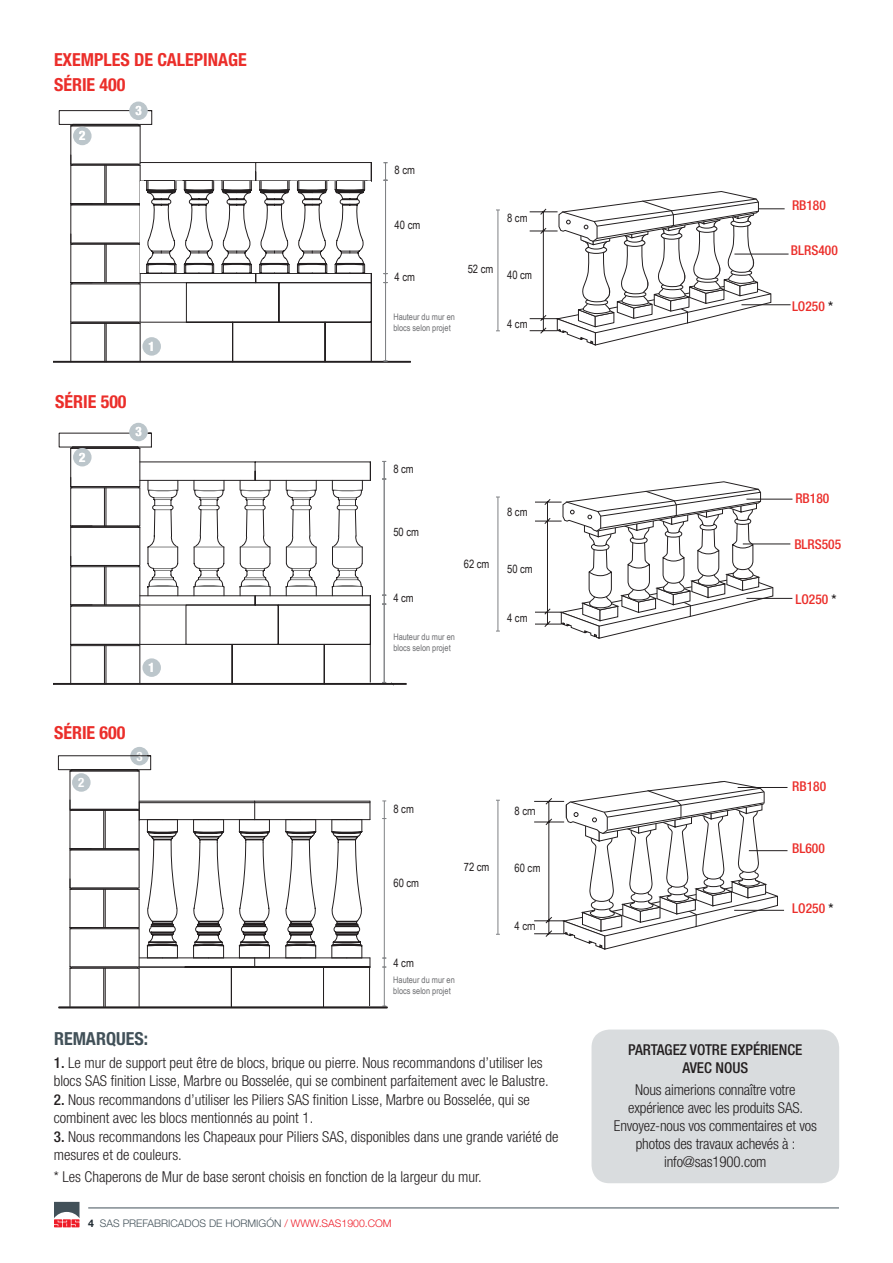
<style>
.page{position:relative;width:893px;height:1263px;background:#fff}
.page>*{position:absolute;margin:0;border:0;box-sizing:border-box;transform-origin:0 0}
.t1{font:700 condensed 18px "Helvetica Neue LT Std";color:#eb2e2a}
.t2{font:700 condensed 18px "Helvetica Neue LT Std";color:#425159}
.t3{font:300 condensed 15px/18px "Helvetica Neue LT Std";color:#231f20}
.t4{font:500 condensed 15px/18px "Helvetica Neue LT Std";color:#231f20;text-align:center}
.t5{font:500 condensed 13.5px "Helvetica Neue LT Std";color:#eb2e2a}
.t6{font:700 condensed 12.9px "Helvetica Neue LT Std";color:#fff}
.t7{font:11.55px "Arial Narrow";color:#231f20}
.t8{font:300 10.5px "Helvetica Neue LT Std";color:#425159}
.t9{font:9px/10.8px "Arial Narrow";color:#6c6d70}
.s1{font-weight:500}
.s2{font-weight:700;color:#1f2a31}
.s3{color:#ee1c28}
.s4{color:#231f20}
</style>
<div class="page">
<hr style="left:88px;top:1207px;width:751px;height:1px;background:#425159">
<svg style="left:54px;top:1202px;width:26px;height:25px"></svg>
<hr style="left:2px;top:361px;width:408px;height:2px;background:#231f20">
<svg style="left:59px;top:110px;width:94px;height:15px"></svg>
<hr style="left:0;top:683px;width:406px;height:2px;background:#231f20">
<svg style="left:58px;top:432px;width:94px;height:16px"></svg>
<svg style="left:70px;top:447px;width:301px;height:236px"></svg>
<hr style="left:370px;top:643px;width:1px;height:39px;background:#231f20">
<hr style="left:384px;top:818px;width:1px;height:140px;background:#808285">
<svg style="left:382px;top:800px;width:4px;height:19px"></svg>
<hr style="left:741px;top:304px;width:50px;height:1px;background:#231f20">
<hr style="left:734px;top:254px;width:54px;height:1px;background:#231f20">
<hr style="left:738px;top:209px;width:47px;height:1px;background:#231f20">
<svg style="left:530px;top:191px;width:242px;height:155px"></svg>
<hr style="left:746px;top:598px;width:46px;height:1px;background:#231f20">
<hr style="left:743px;top:544px;width:47px;height:1px;background:#231f20">
<svg style="left:535px;top:481px;width:239px;height:158px"></svg>
<hr style="left:746px;top:499px;width:46px;height:1px;background:#231f20">
<hr style="left:734px;top:910px;width:50px;height:1px;background:#231f20">
<hr style="left:738px;top:787px;width:49px;height:1px;background:#231f20">
<hr style="left:749px;top:850px;width:38px;height:1px;background:#231f20">
<svg style="left:534px;top:781px;width:244px;height:169px"></svg>
<div style="left:142px;top:658px;width:19px;height:19px;background:#bcc6cb;border-radius:50%"></div>
<div style="left:129px;top:102px;width:19px;height:18px;background:#bcc6cb;border-radius:50%"></div>
<div style="left:129px;top:423px;width:19px;height:18px;background:#bcc6cb;border-radius:50%"></div>
<div style="left:130px;top:747px;width:19px;height:18px;background:#bcc6cb;border-radius:50%"></div>
<div style="left:73px;top:448px;width:19px;height:18px;background:#bcc6cb;border-radius:50%"></div>
<hr style="left:385px;top:283px;width:1px;height:78px;background:#808285">
<hr style="left:384px;top:604px;width:1px;height:78px;background:#808285">
<svg style="left:382px;top:682px;width:12px;height:3px"></svg>
<hr style="left:385px;top:180px;width:1px;height:94px;background:#808285">
<svg style="left:384px;top:162px;width:3px;height:19px"></svg>
<svg style="left:384px;top:273px;width:3px;height:10px"></svg>
<hr style="left:384px;top:479px;width:1px;height:116px;background:#808285">
<svg style="left:382px;top:461px;width:4px;height:19px"></svg>
<svg style="left:382px;top:595px;width:4px;height:10px"></svg>
<hr style="left:384px;top:967px;width:1px;height:39px;background:#808285">
<svg style="left:382px;top:958px;width:4px;height:9px"></svg>
<hr style="left:497px;top:800px;width:1px;height:134px;background:#808285">
<hr style="left:497px;top:497px;width:1px;height:134px;background:#808285">
<hr style="left:497px;top:210px;width:1px;height:121px;background:#808285">
<div style="left:0;top:29px;width:53px;height:1119px;background:#fff"></div>
<svg style="left:70px;top:124px;width:302px;height:237px"></svg>
<svg style="left:58px;top:755px;width:313px;height:252px"></svg>
<hr style="left:59px;top:1006px;width:328px;height:2px;background:#231f20">
<hr style="left:369px;top:967px;width:1px;height:39px;background:#231f20">
<div style="left:72px;top:773px;width:19px;height:19px;background:#bcc6cb;border-radius:50%"></div>
<div style="left:591px;top:1029px;width:248px;height:154px;background:#d9dcde;border-radius:18px"></div>
<p class="t1" style="left:54px;top:48px;width:194px">EXEMPLES DE CALEPINAGE</p>
<p class="t1" style="left:54px;top:74px;width:73px">SÉRIE 400</p>
<p class="t6" style="left:79px;top:128px;width:8px">2</p>
<p class="t6" style="left:135px;top:103px;width:8px">3</p>
<p class="t6" style="left:149px;top:338px;width:8px">1</p>
<p class="t1" style="left:55px;top:391px;width:73px">SÉRIE 500</p>
<p class="t6" style="left:79px;top:449px;width:8px">2</p>
<p class="t6" style="left:135px;top:424px;width:8px">3</p>
<p class="t6" style="left:149px;top:660px;width:8px">1</p>
<p class="t1" style="left:54px;top:721px;width:73px">SÉRIE 600</p>
<p class="t6" style="left:78px;top:774px;width:8px">2</p>
<p class="t6" style="left:136px;top:748px;width:8px">3</p>
<p class="t2" style="left:54px;top:1028px;width:96px">REMARQUES:</p>
<p class="t7" style="left:395px;top:162px;width:22px">8 cm</p>
<p class="t7" style="left:395px;top:216px;width:27px">40 cm</p>
<p class="t7" style="left:395px;top:269px;width:22px">4 cm</p>
<p class="t9" style="left:393px;top:311px;width:63px">Hauteur du mur en blocs selon projet</p>
<p class="t7" style="left:468px;top:260px;width:27px">52 cm</p>
<p class="t7" style="left:507px;top:210px;width:22px">8 cm</p>
<p class="t7" style="left:507px;top:267px;width:27px">40 cm</p>
<p class="t7" style="left:507px;top:315px;width:22px">4 cm</p>
<p class="t7" style="left:393px;top:461px;width:22px">8 cm</p>
<p class="t7" style="left:393px;top:523px;width:27px">50 cm</p>
<p class="t7" style="left:464px;top:556px;width:27px">62 cm</p>
<p class="t7" style="left:393px;top:590px;width:22px">4 cm</p>
<p class="t9" style="left:393px;top:631px;width:63px">Hauteur du mur en blocs selon projet</p>
<p class="t7" style="left:507px;top:504px;width:22px">8 cm</p>
<p class="t7" style="left:507px;top:561px;width:27px">50 cm</p>
<p class="t7" style="left:507px;top:610px;width:22px">4 cm</p>
<p class="t7" style="left:393px;top:800px;width:22px">8 cm</p>
<p class="t7" style="left:514px;top:802px;width:22px">8 cm</p>
<p class="t7" style="left:393px;top:874px;width:27px">60 cm</p>
<p class="t7" style="left:464px;top:859px;width:27px">72 cm</p>
<p class="t7" style="left:514px;top:859px;width:27px">60 cm</p>
<p class="t7" style="left:393px;top:955px;width:22px">4 cm</p>
<p class="t9" style="left:393px;top:974px;width:63px">Hauteur du mur en blocs selon projet</p>
<p class="t7" style="left:514px;top:917px;width:22px">4 cm</p>
<p class="t3" style="left:54px;top:1054px;width:496px"><span class="s1">1.</span> Le mur de support peut être de blocs, brique ou pierre. Nous recommandons d’utiliser les blocs SAS finition Lisse, Marbre ou Bosselée, qui se combinent parfaitement avec le Balustre.</p>
<p class="t3" style="left:54px;top:1091px;width:478px"><span class="s1">2.</span> Nous recommandons d’utiliser les Piliers SAS finition Lisse, Marbre ou Bosselée, qui se combinent avec les blocs mentionnés au point 1.</p>
<p class="t3" style="left:54px;top:1127px;width:506px"><span class="s1">3.</span> Nous recommandons les Chapeaux pour Piliers SAS, disponibles dans une grande variété de mesures et de couleurs.</p>
<p class="t3" style="left:54px;top:1168px;width:430px">* Les Chaperons de Mur de base seront choisis en fonction de la largeur du mur.</p>
<p class="t8" style="left:88px;top:1217px;width:305px"><span class="s2">4</span> SAS PREFABRICADOS DE HORMIGÓN <span class="s3">/ WWW.SAS1900.COM</span></p>
<p class="t5" style="left:792px;top:197px;width:35px">RB180</p>
<p class="t5" style="left:791px;top:243px;width:48px">BLRS400</p>
<p class="t5" style="left:792px;top:298px;width:43px">LO250 <span class="s4">*</span></p>
<p class="t5" style="left:795px;top:491px;width:35px">RB180</p>
<p class="t5" style="left:794px;top:536px;width:48px">BLRS505</p>
<p class="t5" style="left:795px;top:591px;width:43px">LO250 <span class="s4">*</span></p>
<p class="t5" style="left:792px;top:778px;width:35px">RB180</p>
<p class="t5" style="left:792px;top:840px;width:34px">BL600</p>
<p class="t5" style="left:792px;top:900px;width:43px">LO250 <span class="s4">*</span></p>
<p class="t4" style="left:628px;top:1040px;width:176px">PARTAGEZ VOTRE EXPÉRIENCE<br>AVEC NOUS</p>
<p class="t3" style="left:614px;top:1080px;width:205px;text-align:center">Nous aimerions connaître votre expérience avec les produits SAS.<br>Envoyez-nous vos commentaires et vos photos des travaux achevés à :</p>
<p class="t3" style="left:664px;top:1152px;width:104px">info@sas1900.com</p>
</div>
